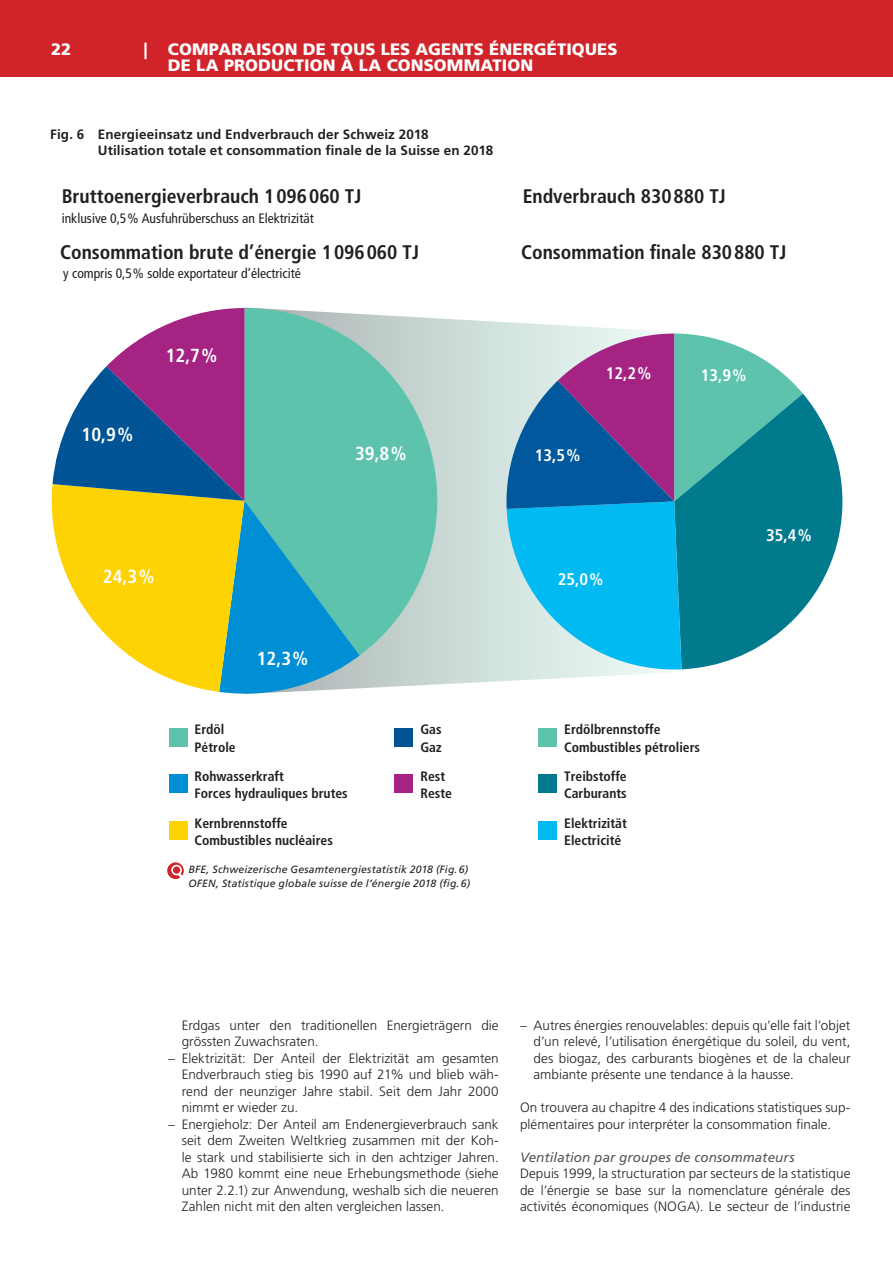
<style>
.page{position:relative;width:893px;height:1263px;background:#fff}
.page>*{position:absolute;margin:0;border:0;box-sizing:border-box;transform-origin:0 0}
.t1{font:700 condensed 19.65px "Frutiger LT Pro";color:#231f20}
.t2{font:700 condensed 18.9px "Frutiger LT Com";color:#fff}
.t3{font:700 condensed 16.65px "Frutiger LT Com";color:#fff}
.t4{font:900 16.5px/16.5px "Frutiger LT Com";letter-spacing:.01em;color:#fff}
.t5{font:700 condensed 13.65px/17.2px "Frutiger LT Pro";color:#231f20}
.t6{font:condensed 13.65px "Frutiger LT Pro";color:#231f20}
.t7{font:300 13.5px/16.5px "Frutiger LT Pro";letter-spacing:.005em;color:#231f20;text-align:justify}
.t8{font:700 13.5px/16.5px "Frutiger LT Pro";letter-spacing:.01em;color:#231f20}
.t9{font:italic 13.5px "Frutiger LT Pro";letter-spacing:.005em;color:#57585a}
.t10{font:italic 10.5px/13.5px "Frutiger LT Com";letter-spacing:.015em;color:#231f20}
</style>
<div class="page">
<div style="left:0;top:0;width:893px;height:77px;background:#d1232a"></div>
<svg style="left:245px;top:307px;width:440px;height:382px"></svg>
<svg style="left:803px;top:394px;width:40px;height:216px;fill:#007a8c"></svg>
<svg style="left:504px;top:334px;width:299px;height:339px;background:#4499b8"></svg>
<div style="left:538px;top:728px;width:19px;height:19px;background:#5dc3ad"></div>
<div style="left:538px;top:775px;width:19px;height:18px;background:#007a8c"></div>
<div style="left:538px;top:821px;width:19px;height:19px;background:#00baf1"></div>
<div style="left:169px;top:728px;width:18px;height:19px;background:#5dc3ad"></div>
<div style="left:169px;top:821px;width:18px;height:19px;background:#fed304"></div>
<div style="left:169px;top:775px;width:18px;height:18px;background:#008fd5"></div>
<div style="left:395px;top:728px;width:18px;height:19px;background:#005495"></div>
<div style="left:395px;top:775px;width:18px;height:18px;background:#a42383"></div>
<svg style="left:360px;top:308px;width:77px;height:347px;background:#85c9ba"></svg>
<svg style="left:51px;top:308px;width:309px;height:386px;background:#8fa98d"></svg>
<svg style="left:167px;top:862px;width:17px;height:17px"></svg>
<p class="t4" style="left:51px;top:41px;width:22px">22</p>
<p class="t4" style="left:168px;top:41px;width:451px;text-indent:-24px">| COMPARAISON DE TOUS LES AGENTS ÉNERGÉTIQUES<br>DE LA PRODUCTION À LA CONSOMMATION</p>
<p class="t8" style="left:98px;top:126px;width:397px;text-indent:-48px">Fig. 6 Energieeinsatz und Endverbrauch der Schweiz 2018<br>Utilisation totale et consommation finale de la Suisse en 2018</p>
<h1 class="t1" style="left:62px;top:184px;width:301px">Bruttoenergieverbrauch 1096060 TJ</h1>
<p class="t6" style="left:62px;top:210px;width:254px">inklusive 0,5% Ausfuhrüberschuss an Elektrizität</p>
<h1 class="t1" style="left:60px;top:241px;width:360px">Consommation brute d’énergie 1096060 TJ</h1>
<p class="t6" style="left:63px;top:265px;width:239px">y compris 0,5% solde exportateur d’électricité</p>
<h2 class="t2" style="left:82px;top:423px;width:53px">10,9%</h2>
<h2 class="t2" style="left:166px;top:344px;width:53px">12,7%</h2>
<h2 class="t2" style="left:355px;top:442px;width:53px">39,8%</h2>
<h2 class="t2" style="left:103px;top:565px;width:53px">24,3%</h2>
<p class="t5" style="left:195px;top:721px;width:43px">Erdöl<br>Pétrole</p>
<h2 class="t2" style="left:257px;top:647px;width:53px">12,3%</h2>
<p class="t5" style="left:195px;top:768px;width:155px">Rohwasserkraft<br>Forces hydrauliques brutes</p>
<p class="t5" style="left:195px;top:814px;width:140px">Kernbrennstoffe<br>Combustibles nucléaires</p>
<p class="t5" style="left:420px;top:721px;width:23px">Gas<br>Gaz</p>
<p class="t5" style="left:420px;top:768px;width:33px">Rest<br>Reste</p>
<p class="t10" style="left:188px;top:863px;width:283px">BFE, Schweizerische Gesamtenergiestatistik 2018 (Fig.6)<br>OFEN, Statistique globale suisse de l’énergie 2018 (fig.6)</p>
<h1 class="t1" style="left:523px;top:184px;width:205px">Endverbrauch 830880 TJ</h1>
<h1 class="t1" style="left:521px;top:241px;width:267px">Consommation finale 830880 TJ</h1>
<p class="t3" style="left:535px;top:445px;width:47px">13,5%</p>
<p class="t3" style="left:606px;top:363px;width:47px">12,2%</p>
<p class="t3" style="left:558px;top:570px;width:47px">25,0%</p>
<p class="t3" style="left:701px;top:365px;width:47px">13,9%</p>
<p class="t3" style="left:766px;top:526px;width:47px">35,4%</p>
<p class="t5" style="left:564px;top:721px;width:137px">Erdölbrennstoffe<br>Combustibles pétroliers</p>
<p class="t5" style="left:564px;top:768px;width:64px">Treibstoffe<br>Carburants</p>
<p class="t5" style="left:564px;top:814px;width:64px">Elektrizität<br>Electricité</p>
<p class="t7" style="left:182px;top:1017px;width:318px">Erdgas unter den traditionellen Energieträgern die grössten Zuwachsraten.</p>
<p class="t7" style="left:182px;top:1050px;width:318px;text-indent:-14px">– Elektrizität: Der Anteil der Elektrizität am gesamten Endverbrauch stieg bis 1990 auf 21% und blieb wäh&shy;rend der neunziger Jahre stabil. Seit dem Jahr 2000 nimmt er wieder zu.</p>
<p class="t7" style="left:182px;top:1116px;width:318px;text-indent:-14px">– Energieholz: Der Anteil am Endenergieverbrauch sank seit dem Zweiten Weltkrieg zusammen mit der Koh&shy;le stark und stabilisierte sich in den achtziger Jahren.<br>Ab 1980 kommt eine neue Erhebungsmethode (siehe unter 2.2.1) zur Anwendung, weshalb sich die neueren Zahlen nicht mit den alten vergleichen lassen.</p>
<p class="t7" style="left:533px;top:1017px;width:318px;text-indent:-14px">– Autres énergies renouvelables: depuis qu’elle fait l’objet d’un relevé, l’utilisation énergétique du soleil, du vent, des biogaz, des carburants biogènes et de la chaleur ambiante présente une tendance à la hausse.</p>
<p class="t7" style="left:520px;top:1099px;width:332px">On trouvera au chapitre 4 des indications statistiques sup&shy;plémentaires pour interpréter la consommation finale.</p>
<p class="t9" style="left:520px;top:1149px;width:276px">Ventilation par groupes de consommateurs</p>
<p class="t7" style="left:520px;top:1165px;width:332px">Depuis 1999, la structuration par secteurs de la statistique de l’énergie se base sur la nomenclature générale des activités économiques (NOGA). Le secteur de l’industrie</p>
</div>
